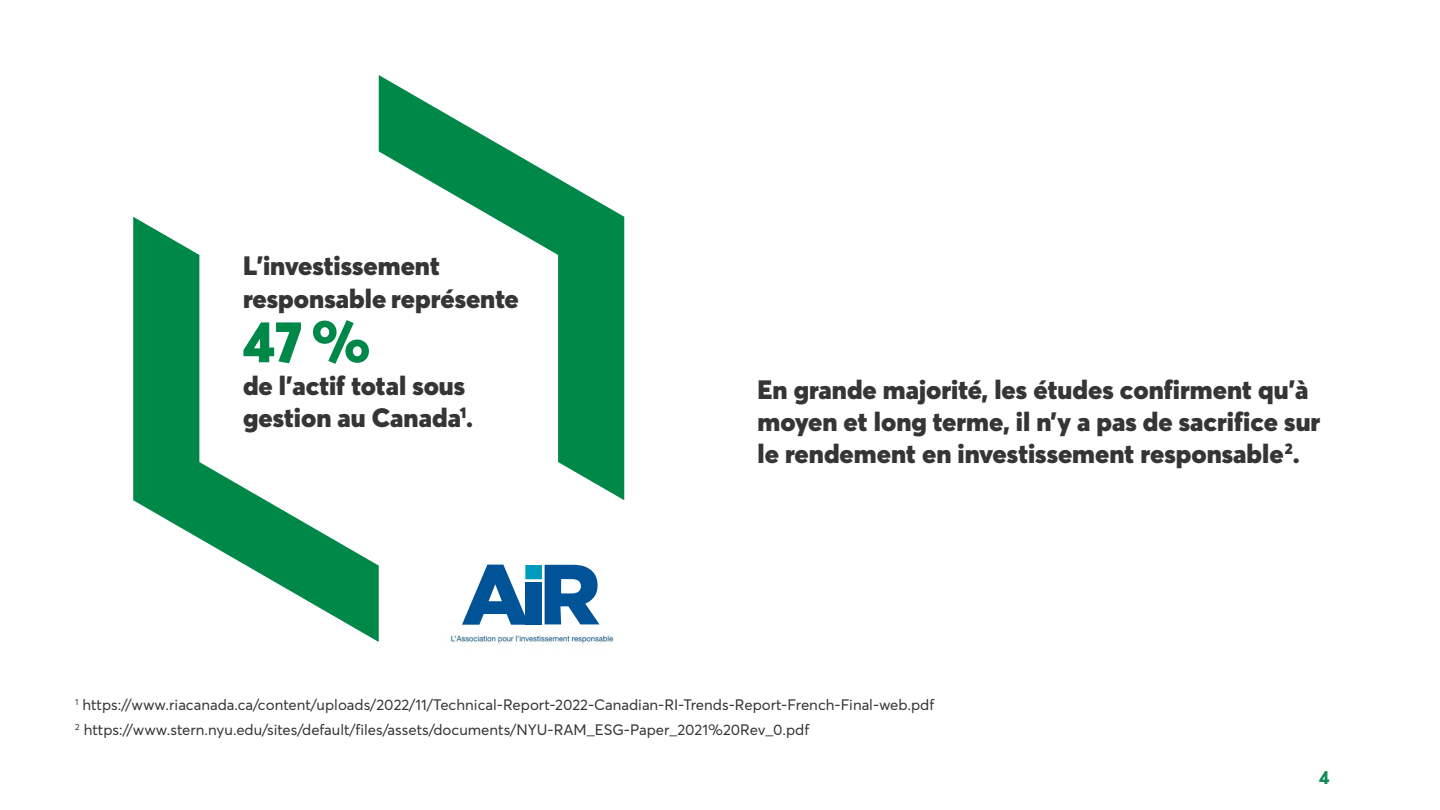
<style>
.page{position:relative;width:1440px;height:810px;background:#fff}
.page>*{position:absolute;margin:0;border:0;box-sizing:border-box;transform-origin:0 0}
.P__Gauche{font:900 57.97px "Averta";color:#008849}
.P__Centré{font:900 26.25px/32.2px "Averta";color:#353535}
.P__Gauche-2{font:900 26.25px/32.2px "Averta";color:#353535}
.t1{font:800 18.75px "Averta";color:#0f8c57}
.t2{font:15px "Averta";color:#353535}
</style>
<div class="page">
<svg style="left:133px;top:217px;width:246px;height:425px"></svg>
<svg style="left:379px;top:75px;width:245px;height:425px"></svg>
<svg style="left:462px;top:565px;width:137px;height:60px"></svg>
<div style="left:525px;top:582px;width:17px;height:43px;background:#005397"></div>
<img style="left:450px;top:634px;width:164px;height:11px">
<p class="P__Gauche-2" style="left:243px;top:249px;width:277px">L’investissement responsable représente</p>
<p class="P__Gauche" style="left:243px;top:304px;width:129px">47%</p>
<p class="P__Centré" style="left:243px;top:369px;width:232px">de l’actif total sous gestion au Canada<sup>1</sup>.</p>
<p class="P__Centré" style="left:758px;top:373px;width:564px">En grande majorité, les études confirment qu’à moyen et long terme, il n’y a pas de sacrifice sur le rendement en investissement responsable<sup>2</sup>.</p>
<p class="t2" style="left:75px;top:695px;width:861px"><sup>1</sup> https://www.riacanada.ca/content/uploads/2022/11/Technical-Report-2022-Canadian-RI-Trends-Report-French-Final-web.pdf</p>
<p class="t2" style="left:75px;top:720px;width:736px"><sup>2</sup> https://www.stern.nyu.edu/sites/default/files/assets/documents/NYU-RAM_ESG-Paper_2021%20Rev_0.pdf</p>
<p class="t1" style="left:1319px;top:765px;width:12px">4</p>
</div>
